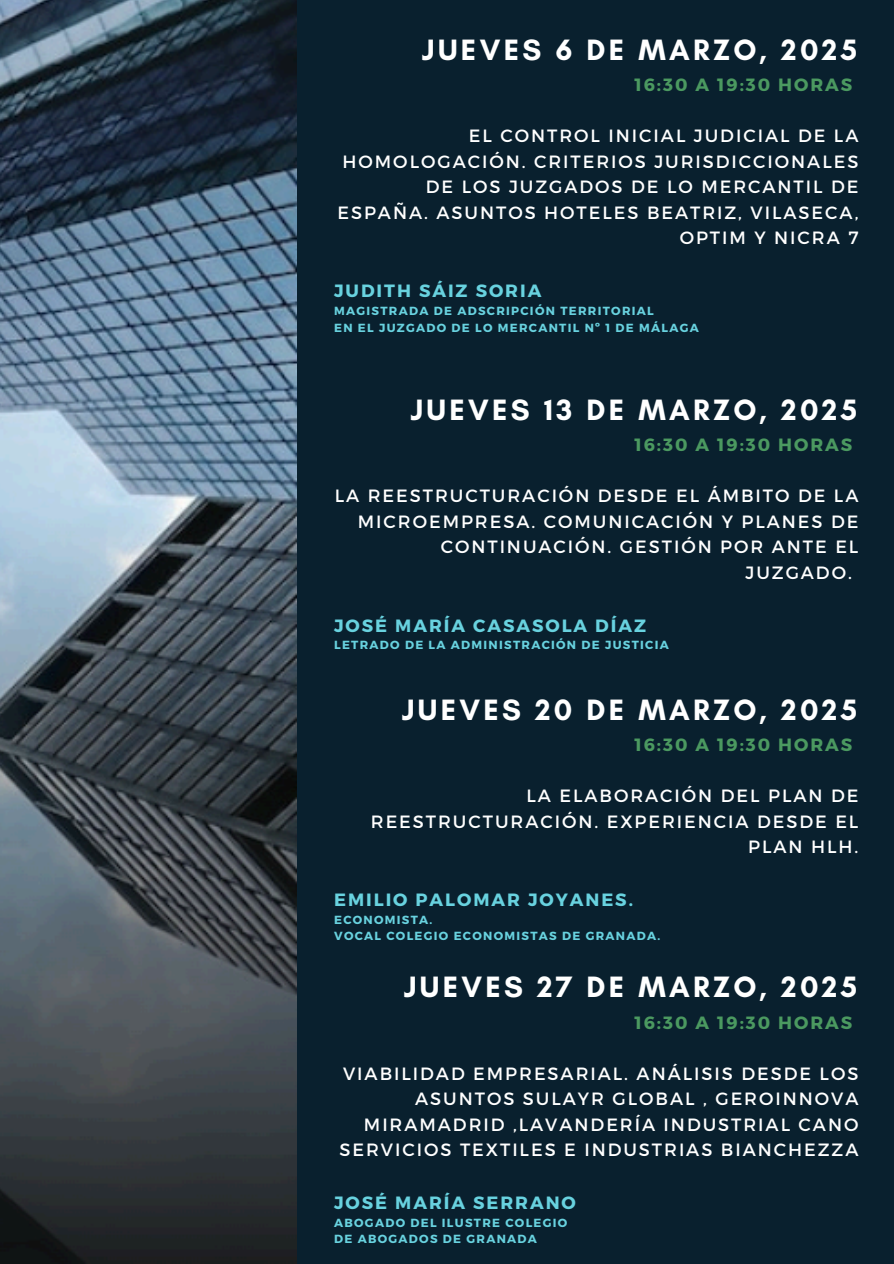
<style>
.page{position:relative;width:894px;height:1264px;background:#fff}
.page>*{position:absolute;margin:0;border:0;box-sizing:border-box;transform-origin:0 0}
.t1{font:700 30px "Glacial Indifference";letter-spacing:.11em;color:#fff}
.t2{font:17.7px/25.5px "Montserrat";letter-spacing:.11em;color:#fff;text-align:right}
.t3{font:700 17.7px "Montserrat";letter-spacing:.11em;color:#68d2df}
.t4{font:700 17.7px "Montserrat";letter-spacing:.11em;color:#4b9960}
.t5{font:700 11.7px/16.6px "Montserrat";letter-spacing:.11em;color:#68d2df}
</style>
<div class="page">
<div style="left:0;top:0;width:893px;height:1263px;background:#09202e"></div>
<img style="left:0;top:0;width:296px;height:1263px">
<h1 class="t1" style="left:422px;top:31px;width:436px">JUEVES 6 DE MARZO, 2025</h1>
<p class="t4" style="left:634px;top:74px;width:219px">16:30 A 19:30 HORAS</p>
<p class="t2" style="left:337px;top:122px;width:522px">EL CONTROL INICIAL JUDICIAL DE LA HOMOLOGACIÓN. CRITERIOS JURISDICCIONALES DE LOS JUZGADOS DE LO MERCANTIL DE ESPAÑA. ASUNTOS HOTELES BEATRIZ, VILASECA, OPTIM Y NICRA 7</p>
<p class="t3" style="left:334px;top:279px;width:209px">JUDITH SÁIZ SORIA</p>
<p class="t5" style="left:334px;top:302px;width:366px">MAGISTRADA DE ADSCRIPCIÓN TERRITORIAL<br>EN EL JUZGADO DE LO MERCANTIL Nº 1 DE MÁLAGA</p>
<h1 class="t1" style="left:410px;top:391px;width:448px">JUEVES 13 DE MARZO, 2025</h1>
<p class="t4" style="left:634px;top:433px;width:219px">16:30 A 19:30 HORAS</p>
<p class="t2" style="left:334px;top:482px;width:525px">LA REESTRUCTURACIÓN DESDE EL ÁMBITO DE LA</p>
<p class="t2" style="left:358px;top:508px;width:502px">MICROEMPRESA. COMUNICACIÓN Y PLANES DE</p>
<p class="t2" style="left:440px;top:533px;width:419px">CONTINUACIÓN. GESTIÓN POR ANTE EL</p>
<p class="t2" style="left:745px;top:559px;width:108px">JUZGADO.</p>
<p class="t3" style="left:334px;top:614px;width:313px">JOSÉ MARÍA CASASOLA DÍAZ</p>
<p class="t5" style="left:334px;top:636px;width:336px">LETRADO DE LA ADMINISTRACIÓN DE JUSTICIA</p>
<h1 class="t1" style="left:401px;top:691px;width:457px">JUEVES 20 DE MARZO, 2025</h1>
<p class="t4" style="left:634px;top:733px;width:219px">16:30 A 19:30 HORAS</p>
<p class="t2" style="left:371px;top:782px;width:489px">LA ELABORACIÓN DEL PLAN DE<br>REESTRUCTURACIÓN. EXPERIENCIA DESDE EL<br>PLAN HLH.</p>
<p class="t3" style="left:334px;top:888px;width:300px">EMILIO PALOMAR JOYANES.</p>
<p class="t5" style="left:334px;top:910px;width:327px">ECONOMISTA.<br>VOCAL COLEGIO ECONOMISTAS DE GRANADA.</p>
<h1 class="t1" style="left:403px;top:968px;width:455px">JUEVES 27 DE MARZO, 2025</h1>
<p class="t4" style="left:634px;top:1010px;width:219px">16:30 A 19:30 HORAS</p>
<p class="t2" style="left:339px;top:1059px;width:520px">VIABILIDAD EMPRESARIAL. ANÁLISIS DESDE LOS ASUNTOS SULAYR GLOBAL , GEROINNOVA MIRAMADRID ,LAVANDERÍA INDUSTRIAL CANO SERVICIOS TEXTILES E INDUSTRIAS BIANCHEZZA</p>
<p class="t3" style="left:334px;top:1191px;width:243px">JOSÉ MARÍA SERRANO</p>
<p class="t5" style="left:334px;top:1213px;width:235px">ABOGADO DEL ILUSTRE COLEGIO<br>DE ABOGADOS DE GRANADA</p>
</div>
